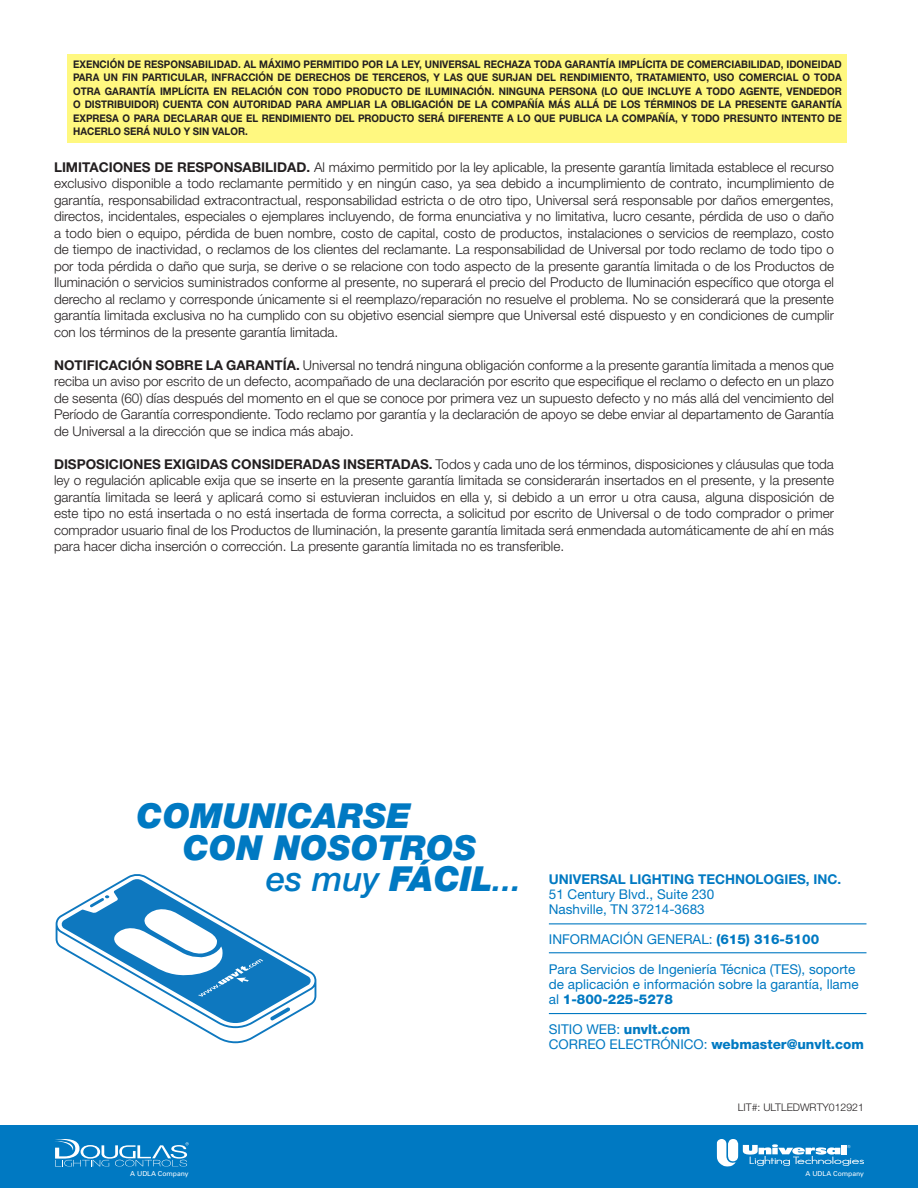
<style>
.page{position:relative;width:918px;height:1188px;background:#fff}
.page>*{position:absolute;margin:0;border:0;box-sizing:border-box;transform-origin:0 0}
.t1{font:italic 900 34.5px/31.5px "Helvetica Neue LT Std";color:#0079c2}
.t2{font:italic 500 34.5px "Helvetica Neue LT Std";color:#0079c2}
.t3{font:300 13.5px/16.5px "Helvetica Neue LT Std";color:#231f20;text-align:justify}
.t4{font:13.5px/15px "Helvetica Neue LT Std";color:#0079c2}
.t5{font:800 13.5px "Helvetica Neue LT Std";color:#0079c2}
.t6{font:700 13.5px "Helvetica Neue LT Std";color:#0079c2}
.t7{font:700 10.5px/13.5px "Helvetica Neue LT Std";color:#231f20;text-align:justify;scale:.93 1}
.t8{font:300 10.5px "Helvetica Neue LT Std";color:#231f20}
.t9{font:6.75px "Univers LT Std";color:#fff}
.s1{font-weight:700}
.s2{font-weight:900}
.s3{font-weight:800}
.s4{font-weight:400}
</style>
<div class="page">
<svg style="left:56px;top:874px;width:260px;height:169px"></svg>
<svg style="left:61px;top:879px;width:250px;height:145px"></svg>
<hr style="left:549px;top:923px;width:318px;height:1px;background:#0079c2">
<hr style="left:549px;top:952px;width:318px;height:1px;background:#0079c2">
<hr style="left:549px;top:1013px;width:318px;height:1px;background:#0079c2">
<div style="left:68px;top:54px;width:780px;height:89px;background:#fff880"></div>
<div style="left:0;top:1125px;width:918px;height:63px;background:#0079c2"></div>
<svg style="left:55px;top:1139px;width:134px;height:28px"></svg>
<svg style="left:717px;top:1139px;width:147px;height:28px"></svg>
<p class="t7" style="left:73px;top:57px;width:828px">EXENCIÓN DE RESPONSABILIDAD. AL MÁXIMO PERMITIDO POR LA LEY, UNIVERSAL RECHAZA TODA GARANTÍA IMPLÍCITA DE COMERCIABILIDAD, IDONEIDAD PARA UN FIN PARTICULAR, INFRACCIÓN DE DERECHOS DE TERCEROS, Y LAS QUE SURJAN DEL RENDIMIENTO, TRATAMIENTO, USO COMERCIAL O TODA OTRA GARANTÍA IMPLÍCITA EN RELACIÓN CON TODO PRODUCTO DE ILUMINACIÓN. NINGUNA PERSONA (LO QUE INCLUYE A TODO AGENTE, VENDEDOR O DISTRIBUIDOR) CUENTA CON AUTORIDAD PARA AMPLIAR LA OBLIGACIÓN DE LA COMPAÑÍA MÁS ALLÁ DE LOS TÉRMINOS DE LA PRESENTE GARANTÍA EXPRESA O PARA DECLARAR QUE EL RENDIMIENTO DEL PRODUCTO SERÁ DIFERENTE A LO QUE PUBLICA LA COMPAÑÍA, Y TODO PRESUNTO INTENTO DE HACERLO SERÁ NULO Y SIN VALOR.</p>
<p class="t3" style="left:54px;top:158px;width:782px"><span class="s1">LIMITACIONES DE RESPONSABILIDAD.</span> Al máximo permitido por la ley aplicable, la presente garantía limitada establece el recurso exclusivo disponible a todo reclamante permitido y en ningún caso, ya sea debido a incumplimiento de contrato, incumplimiento de garantía, responsabilidad extracontractual, responsabilidad estricta o de otro tipo, Universal será responsable por daños emergentes, directos, incidentales, especiales o ejemplares incluyendo, de forma enunciativa y no limitativa, lucro cesante, pérdida de uso o daño a todo bien o equipo, pérdida de buen nombre, costo de capital, costo de productos, instalaciones o servicios de reemplazo, costo de tiempo de inactividad, o reclamos de los clientes del reclamante. La responsabilidad de Universal por todo reclamo de todo tipo o por toda pérdida o daño que surja, se derive o se relacione con todo aspecto de la presente garantía limitada o de los Productos de Iluminación o servicios suministrados conforme al presente, no superará el precio del Producto de Iluminación específico que otorga el derecho al reclamo y corresponde únicamente si el reemplazo/reparación no resuelve el problema. No se considerará que la presente garantía limitada exclusiva no ha cumplido con su objetivo esencial siempre que Universal esté dispuesto y en condiciones de cumplir con los términos de la presente garantía limitada.</p>
<p class="t3" style="left:54px;top:356px;width:781px"><span class="s1">NOTIFICACIÓN SOBRE LA GARANTÍA.</span> Universal no tendrá ninguna obligación conforme a la presente garantía limitada a menos que reciba un aviso por escrito de un defecto, acompañado de una declaración por escrito que especifique el reclamo o defecto en un plazo de sesenta (60) días después del momento en el que se conoce por primera vez un supuesto defecto y no más allá del vencimiento del Período de Garantía correspondiente. Todo reclamo por garantía y la declaración de apoyo se debe enviar al departamento de Garantía de Universal a la dirección que se indica más abajo.</p>
<p class="t3" style="left:54px;top:455px;width:782px"><span class="s1">DISPOSICIONES EXIGIDAS CONSIDERADAS INSERTADAS.</span> Todos y cada uno de los términos, disposiciones y cláusulas que toda ley o regulación aplicable exija que se inserte en la presente garantía limitada se considerarán insertados en el presente, y la presente garantía limitada se leerá y aplicará como si estuvieran incluidos en ella y, si debido a un error u otra causa, alguna disposición de este tipo no está insertada o no está insertada de forma correcta, a solicitud por escrito de Universal o de todo comprador o primer comprador usuario final de los Productos de Iluminación, la presente garantía limitada será enmendada automáticamente de ahí en más para hacer dicha inserción o corrección. La presente garantía limitada no es transferible.</p>
<p class="t1" style="left:183px;top:800px;width:295px;text-indent:-46px">COMUNICARSE<br>CON NOSOTROS</p>
<p class="t2" style="left:266px;top:859px;width:257px">es muy <span class="s2">FÁCIL</span>...</p>
<p class="t6" style="left:549px;top:870px;width:294px">UNIVERSAL LIGHTING TECHNOLOGIES, INC.</p>
<p class="t4" style="left:549px;top:886px;width:167px">51 Century Blvd., Suite 230</p>
<p class="t4" style="left:549px;top:901px;width:157px">Nashville, TN 37214-3683</p>
<p class="t4" style="left:549px;top:931px;width:272px">INFORMACIÓN GENERAL: <span class="s3">(615) 316-5100</span></p>
<p class="t4" style="left:549px;top:961px;width:311px">Para Servicios de Ingeniería Técnica (TES), soporte de aplicación e información sobre la garantía, llame al <span class="s3">1-800-225-5278</span></p>
<p class="t4" style="left:549px;top:1021px;width:143px">SITIO WEB: <span class="s3">unvlt.com</span></p>
<p class="t5" style="left:549px;top:1036px;width:317px"><span class="s4">CORREO ELECTRÓNICO:</span> webmaster@unvlt.com</p>
<p class="t8" style="left:738px;top:1101px;width:128px">LIT#: ULTLEDWRTY012921</p>
<p class="t9" style="left:130px;top:1170px;width:60px">A UDLA Company</p>
<p class="t9" style="left:806px;top:1170px;width:60px">A UDLA Company</p>
</div>
